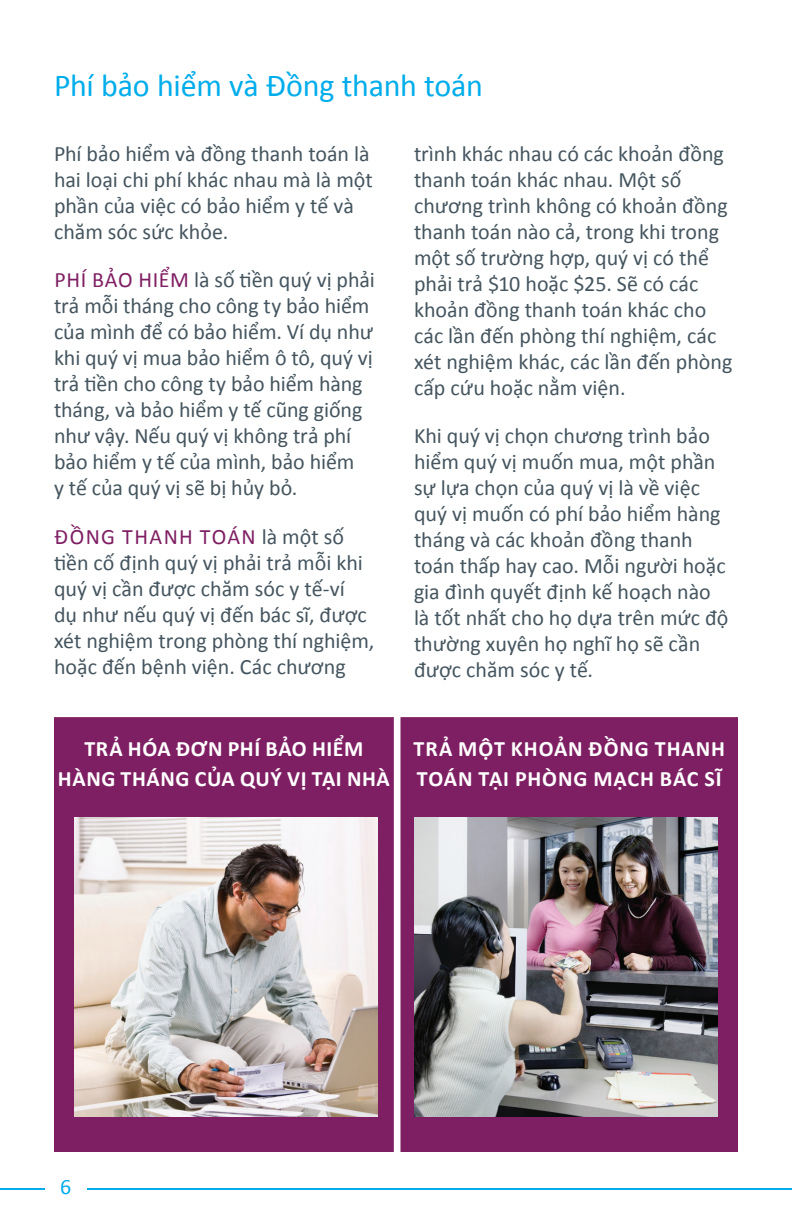
<style>
.page{position:relative;width:792px;height:1224px;background:#fff}
.page>*{position:absolute;margin:0;border:0;box-sizing:border-box;transform-origin:0 0}
.Subsection{font:32px "Calibri";letter-spacing:-.01em;color:#00adeb}
.Text{font:22px/26px "Calibri";color:#45555f}
.Subhead_1{font:700 22px/30px "Calibri";letter-spacing:.03em;color:#fff}
.t1{font:22px "Calibri";color:#00adeb}
.s1{color:#7f1f63}
</style>
<div class="page">
<hr style="left:87px;top:1188px;width:705px;height:2px;background:#00adeb">
<hr style="left:0;top:1188px;width:44px;height:2px;background:#00adeb">
<div style="left:54px;top:717px;width:340px;height:435px;background:#7f1f63;border:2px solid #7f1f63"></div>
<div style="left:400px;top:717px;width:338px;height:435px;background:#7f1f63;border:2px solid #7f1f63"></div>
<img style="left:75px;top:818px;width:303px;height:298px">
<img style="left:414px;top:818px;width:303px;height:298px">
<p class="Subsection" style="left:54px;top:65px;width:431px">Phí bảo hiểm và Đồng thanh toán</p>
<p class="Text" style="left:54px;top:140px;width:320px">Phí bảo hiểm và đồng thanh toán là hai loại chi phí khác nhau mà là một phần của việc có bảo hiểm y tế và chăm sóc sức khỏe.</p>
<p class="Text" style="left:54px;top:267px;width:322px"><span class="s1">PHÍ BẢO HIỂM</span> là số tiền quý vị phải trả mỗi tháng cho công ty bảo hiểm của mình để có bảo hiểm. Ví dụ như khi quý vị mua bảo hiểm ô tô, quý vị trả tiền cho công ty bảo hiểm hàng tháng, và bảo hiểm y tế cũng giống như vậy. Nếu quý vị không trả phí bảo hiểm y tế của mình, bảo hiểm<br>y tế của quý vị sẽ bị hủy bỏ.</p>
<p class="Text" style="left:54px;top:524px;width:322px"><span class="s1">ĐỒNG THANH TOÁN</span> là một số tiền cố định quý vị phải trả mỗi khi quý vị cần được chăm sóc y tế-ví<br>dụ như nếu quý vị đến bác sĩ, được xét nghiệm trong phòng thí nghiệm, hoặc đến bệnh viện. Các chương</p>
<p class="Subhead_1" style="left:58px;top:734px;width:333px;text-align:center">TRẢ HÓA ĐƠN PHÍ BẢO HIỂM<br>HÀNG THÁNG CỦA QUÝ VỊ TẠI NHÀ</p>
<p class="Text" style="left:414px;top:140px;width:320px">trình khác nhau có các khoản đồng thanh toán khác nhau. Một số chương trình không có khoản đồng thanh toán nào cả, trong khi trong một số trường hợp, quý vị có thể phải trả $10 hoặc $25. Sẽ có các khoản đồng thanh toán khác cho các lần đến phòng thí nghiệm, các xét nghiệm khác, các lần đến phòng cấp cứu hoặc nằm viện.</p>
<p class="Text" style="left:414px;top:423px;width:316px">Khi quý vị chọn chương trình bảo hiểm quý vị muốn mua, một phần sự lựa chọn của quý vị là về việc quý vị muốn có phí bảo hiểm hàng tháng và các khoản đồng thanh toán thấp hay cao. Mỗi người hoặc gia đình quyết định kế hoạch nào là tốt nhất cho họ dựa trên mức độ thường xuyên họ nghĩ họ sẽ cần được chăm sóc y tế.</p>
<p class="Subhead_1" style="left:413px;top:734px;width:313px">TRẢ MỘT KHOẢN ĐỒNG THANH<br>TOÁN TẠI PHÒNG MẠCH BÁC SĨ</p>
<p class="t1" style="left:60px;top:1173px;width:13px">6</p>
</div>
